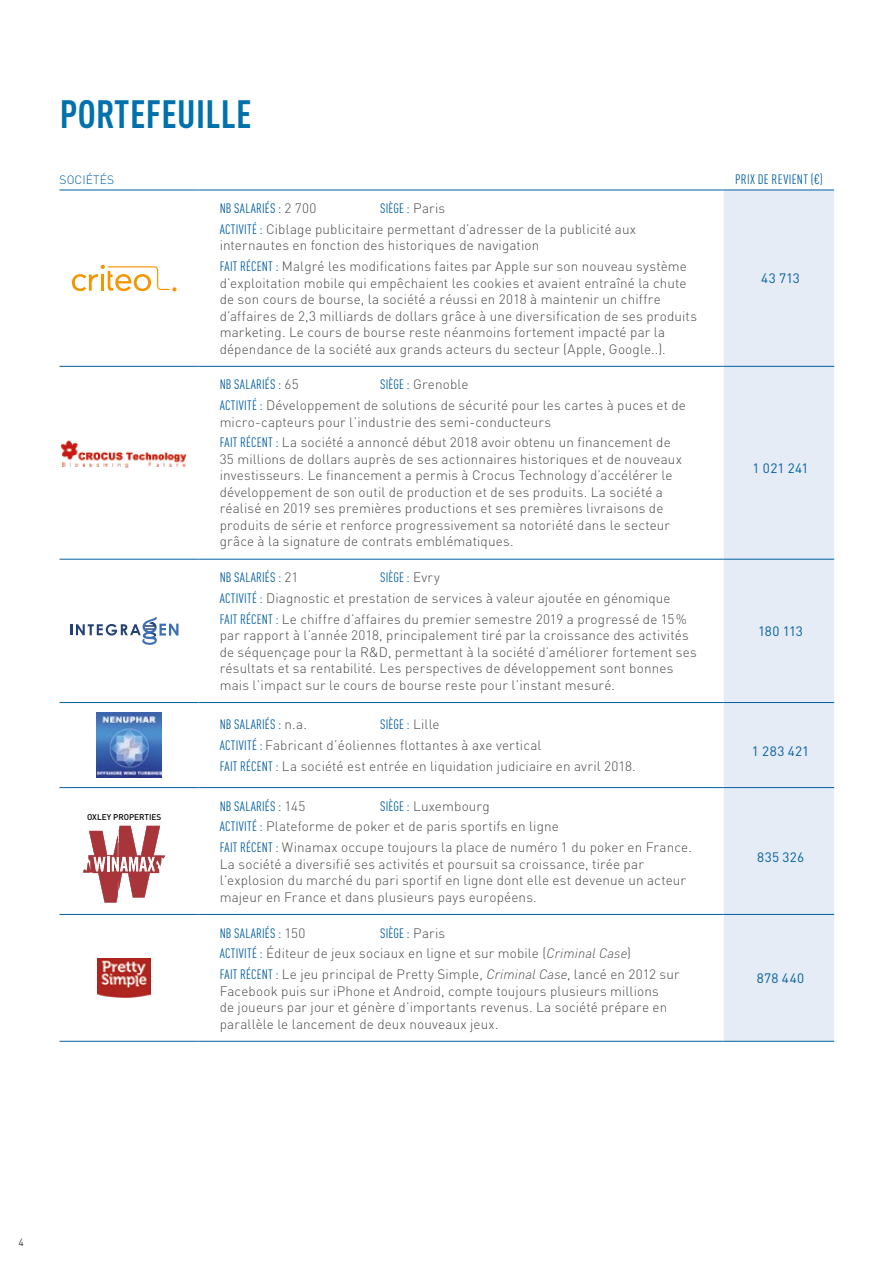
<style>
.page{position:relative;width:893px;height:1263px;background:#fff}
.page>*{position:absolute;margin:0;border:0;box-sizing:border-box;transform-origin:0 0}
.t1{font:700 condensed 39px "DIN Pro";letter-spacing:.01em;color:#0071ac}
.t2{font:300 13.5px/16.5px "DIN Pro";letter-spacing:.01em;color:#4a4a49}
.t3{font:condensed 13.5px "DIN Pro";letter-spacing:.02em;color:#005f9f}
.t4{font:13.5px "DIN Pro";letter-spacing:.02em;color:#005f9f}
.t5{font:300 12px "DIN Pro";letter-spacing:.01em;color:#005f9f}
.t6{font:300 10.5px "DIN Pro";color:#000}
.t7{font:500 8.25px "DIN Pro";color:#000}
.s1{font-weight:300;font-stretch:normal;color:#4a4a49}
.s2{font-weight:400;font-stretch:condensed;color:#005f9f}
.s3{font-style:italic}
</style>
<div class="page">
<div style="left:724px;top:191px;width:110px;height:850px;background:#e6ecf6"></div>
<hr style="left:60px;top:190px;width:138px;height:1px;background:#005f9f">
<hr style="left:60px;top:366px;width:138px;height:1px;background:#005f9f">
<hr style="left:60px;top:559px;width:138px;height:1px;background:#005f9f">
<hr style="left:60px;top:702px;width:138px;height:1px;background:#005f9f">
<hr style="left:60px;top:787px;width:138px;height:1px;background:#005f9f">
<hr style="left:60px;top:914px;width:138px;height:1px;background:#005f9f">
<hr style="left:60px;top:1041px;width:138px;height:1px;background:#005f9f">
<hr style="left:198px;top:190px;width:526px;height:1px;background:#005f9f">
<hr style="left:198px;top:366px;width:526px;height:1px;background:#005f9f">
<hr style="left:198px;top:559px;width:526px;height:1px;background:#005f9f">
<hr style="left:198px;top:702px;width:526px;height:1px;background:#005f9f">
<hr style="left:198px;top:787px;width:526px;height:1px;background:#005f9f">
<hr style="left:198px;top:914px;width:526px;height:1px;background:#005f9f">
<hr style="left:198px;top:1041px;width:526px;height:1px;background:#005f9f">
<hr style="left:724px;top:190px;width:110px;height:1px;background:#005f9f">
<hr style="left:724px;top:366px;width:110px;height:1px;background:#005f9f">
<hr style="left:724px;top:559px;width:110px;height:1px;background:#005f9f">
<hr style="left:724px;top:702px;width:110px;height:1px;background:#005f9f">
<hr style="left:724px;top:787px;width:110px;height:1px;background:#005f9f">
<hr style="left:724px;top:914px;width:110px;height:1px;background:#005f9f">
<hr style="left:724px;top:1041px;width:110px;height:1px;background:#005f9f">
<svg style="left:72px;top:265px;width:105px;height:27px"></svg>
<img style="left:61px;top:440px;width:126px;height:28px">
<svg style="left:70px;top:617px;width:108px;height:28px"></svg>
<img style="left:96px;top:712px;width:65px;height:65px">
<svg style="left:83px;top:826px;width:82px;height:76px"></svg>
<img style="left:98px;top:958px;width:53px;height:39px">
<h1 class="t1" style="left:60px;top:84px;width:193px">PORTEFEUILLE</h1>
<p class="t5" style="left:60px;top:170px;width:56px">SOCIÉTÉS</p>
<p class="t3" style="left:735px;top:169px;width:89px">PRIX DE REVIENT (€)</p>
<p class="t3" style="left:220px;top:199px;width:98px">NB SALARIÉS : <span class="s1">2 700</span></p>
<p class="t2" style="left:220px;top:197px;width:418px;line-height:20.7px;text-indent:161px"><span class="s2">SIÈGE :</span> Paris<br><span class="s2">ACTIVITÉ :</span> Ciblage publicitaire permettant d’adresser de la publicité aux</p>
<p class="t2" style="left:220px;top:234px;width:469px;line-height:20.7px">internautes en fonction des historiques de navigation<br><span class="s2">FAIT RÉCENT :</span> Malgré les modifications faites par Apple sur son nouveau système</p>
<p class="t2" style="left:220px;top:273px;width:479px">d’exploitation mobile qui empêchaient les cookies et avaient entraîné la chute de son cours de bourse, la société a réussi en 2018 à maintenir un chiffre d’affaires de 2,3 milliards de dollars grâce à une diversification de ses produits marketing. Le cours de bourse reste néanmoins fortement impacté par la dépendance de la société aux grands acteurs du secteur (Apple, Google..).</p>
<p class="t4" style="left:761px;top:268px;width:40px">43 713</p>
<p class="t3" style="left:220px;top:375px;width:81px">NB SALARIÉS : <span class="s1">65</span></p>
<p class="t2" style="left:220px;top:373px;width:468px;line-height:20.7px;text-indent:161px"><span class="s2">SIÈGE :</span> Grenoble<br><span class="s2">ACTIVITÉ :</span> Développement de solutions de sécurité pour les cartes à puces et de</p>
<p class="t2" style="left:220px;top:410px;width:453px;line-height:20.7px">micro-capteurs pour l’industrie des semi-conducteurs<br><span class="s2">FAIT RÉCENT :</span> La société a annoncé début 2018 avoir obtenu un financement de</p>
<p class="t2" style="left:220px;top:450px;width:464px">35 millions de dollars auprès de ses actionnaires historiques et de nouveaux investisseurs. Le financement a permis à Crocus Technology d’accélérer le développement de son outil de production et de ses produits. La société a réalisé en 2019 ses premières productions et ses premières livraisons de produits de série et renforce progressivement sa notoriété dans le secteur grâce à la signature de contrats emblématiques.</p>
<p class="t4" style="left:753px;top:458px;width:57px">1 021 241</p>
<p class="t3" style="left:220px;top:568px;width:80px">NB SALARIÉS : <span class="s1">21</span></p>
<p class="t2" style="left:220px;top:566px;width:469px;line-height:20.7px;text-indent:161px"><span class="s2">SIÈGE :</span> Evry<br><span class="s2">ACTIVITÉ :</span> Diagnostic et prestation de services à valeur ajoutée en génomique<br><span class="s2">FAIT RÉCENT :</span> Le chiffre d’affaires du premier semestre 2019 a progressé de 15%</p>
<p class="t2" style="left:220px;top:626px;width:479px">par rapport à l’année 2018, principalement tiré par la croissance des activités de séquençage pour la R&amp;D, permettant à la société d’améliorer fortement ses résultats et sa rentabilité. Les perspectives de développement sont bonnes mais l’impact sur le cours de bourse reste pour l’instant mesuré.</p>
<p class="t4" style="left:758px;top:620px;width:46px">180 113</p>
<p class="t3" style="left:220px;top:715px;width:89px">NB SALARIÉS : <span class="s1">n.a.</span></p>
<p class="t2" style="left:220px;top:713px;width:418px;line-height:20.7px;text-indent:161px"><span class="s2">SIÈGE :</span> Lille<br><span class="s2">ACTIVITÉ :</span> Fabricant d’éoliennes flottantes à axe vertical<br><span class="s2">FAIT RÉCENT :</span> La société est entrée en liquidation judiciaire en avril 2018.</p>
<p class="t4" style="left:752px;top:740px;width:59px">1 283 421</p>
<p class="t7" style="left:87px;top:810px;width:76px">OXLEY PROPERTIES</p>
<p class="t2" style="left:220px;top:794px;width:474px;line-height:20.7px;text-indent:161px"><span class="s2">SIÈGE :</span> Luxembourg<br><span class="s2">ACTIVITÉ :</span> Plateforme de poker et de paris sportifs en ligne<br><span class="s2">FAIT RÉCENT :</span> Winamax occupe toujours la place de numéro 1 du poker en France.</p>
<p class="t2" style="left:220px;top:854px;width:468px">La société a diversifié ses activités et poursuit sa croissance, tirée par l’explosion du marché du pari sportif en ligne dont elle est devenue un acteur majeur en France et dans plusieurs pays européens.</p>
<p class="t3" style="left:220px;top:796px;width:87px">NB SALARIÉS : <span class="s1">145</span></p>
<p class="t2" style="left:220px;top:921px;width:461px;line-height:20.7px;text-indent:161px"><span class="s2">SIÈGE :</span> Paris<br><span class="s2">ACTIVITÉ :</span> Éditeur de jeux sociaux en ligne et sur mobile (<span class="s3">Criminal Case</span>)<br><span class="s2">FAIT RÉCENT :</span> Le jeu principal de Pretty Simple, <span class="s3">Criminal Case</span>, lancé en 2012 sur</p>
<p class="t2" style="left:220px;top:981px;width:449px">Facebook puis sur iPhone et Android, compte toujours plusieurs millions de joueurs par jour et génère d’importants revenus. La société prépare en parallèle le lancement de deux nouveaux jeux.</p>
<p class="t3" style="left:220px;top:923px;width:87px">NB SALARIÉS : <span class="s1">150</span></p>
<p class="t4" style="left:757px;top:846px;width:49px">835 326</p>
<p class="t4" style="left:757px;top:967px;width:49px">878 440</p>
<p class="t6" style="left:19px;top:1234px;width:7px">4</p>
</div>
